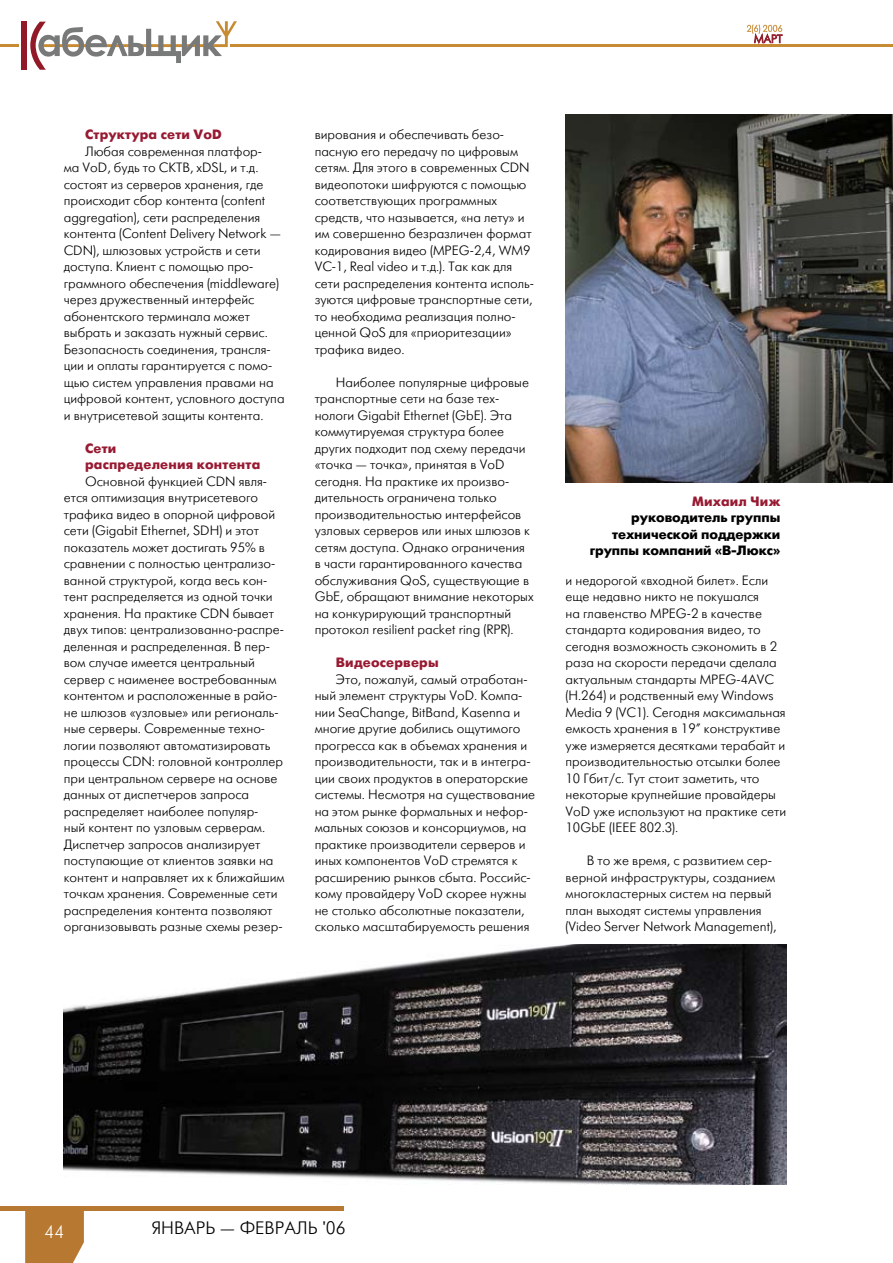
<style>
.page{position:relative;width:893px;height:1263px;background:#fff}
.page>*{position:absolute;margin:0;border:0;box-sizing:border-box;transform-origin:0 0}
.t1{font:18px "Futuris C";color:#000}
.t2{font:18px "Futuris C";color:#fff}
.t3{font:13.5px/16.5px "Futuris C";color:#000}
.t4{font:700 13.5px/16.5px "Futuris C";letter-spacing:.015em;color:#981a32}
.t5{font:700 13.5px/16.2px "Futuris C";color:#000;text-align:right}
</style>
<div class="page">
<hr style="left:0;top:44px;width:19px;height:3px;background:#c78b34">
<div style="left:22px;top:22px;width:5px;height:48px;background:#921928"></div>
<svg style="left:30px;top:21px;width:207px;height:49px"></svg>
<hr style="left:230px;top:44px;width:663px;height:3px;background:#c78b34">
<svg style="left:747px;top:25px;width:36px;height:19px"></svg>
<div style="left:25px;top:1211px;width:59px;height:52px;background:#b77931"></div>
<div style="left:0;top:1206px;width:343px;height:5px;background:#b77931"></div>
<img style="left:566px;top:115px;width:327px;height:368px">
<img style="left:64px;top:944px;width:723px;height:240px">
<p class="t4" style="left:85px;top:127px;width:138px">Структура сети VoD</p>
<p class="t3" style="left:64px;top:143px;width:222px;text-indent:21px">Любая современная платфор-<br>ма VoD, будь то СКТВ, xDSL, и т.д. состоят из серверов хранения, где происходит сбор контента (content aggregation), сети распределения контента (Content Delivery Network — CDN), шлюзовых устройств и сети доступа. Клиент с помощью про&shy;граммного обеспечения (middleware) через дружественный интерфейс абонентского терминала может выбрать и заказать нужный сервис.<br>Безопасность соединения, трансля&shy;ции и оплаты гарантируется с помо&shy;щью систем управления правами на цифровой контент, условного доступа и внутрисетевой защиты контента.</p>
<p class="t4" style="left:85px;top:440px;width:177px">Сети<br>распределения контента</p>
<p class="t3" style="left:64px;top:473px;width:222px;text-indent:21px">Основной функцией CDN явля&shy;ется оптимизация внутрисетевого трафика видео в опорной цифровой сети (Gigabit Ethernet, SDH) и этот показатель может достигать 95% в сравнении с полностью централизо&shy;ванной структурой, когда весь кон&shy;тент распределяется из одной точки хранения. На практике CDN бывает двух типов: централизованно-распре&shy;деленная и распределенная. В пер&shy;вом случае имеется центральный сервер с наименее востребованным контентом и расположенные в райо&shy;не шлюзов «узловые» или региональ&shy;ные серверы. Современные техно&shy;логии позволяют автоматизировать процессы CDN: головной контроллер при центральном сервере на основе данных от диспетчеров запроса распределяет наиболее популяр-<br>ный контент по узловым серверам.<br>Диспетчер запросов анализирует поступающие от клиентов заявки на контент и направляет их к ближайшим точкам хранения. Современные сети распределения контента позволяют организовывать разные схемы резер-</p>
<p class="t3" style="left:315px;top:127px;width:221px">вирования и обеспечивать безо&shy;пасную его передачу по цифровым сетям. Для этого в современных CDN видеопотоки шифруются с помощью соответствующих программных средств, что называется, «на лету» и им совершенно безразличен формат кодирования видео (MPEG-2,4, WM9<br>VC-1, Real video и т.д.). Так как для сети распределения контента исполь&shy;зуются цифровые транспортные сети, то необходима реализация полно&shy;ценной QoS для «приоритезации» трафика видео.</p>
<p class="t3" style="left:315px;top:374px;width:221px;text-indent:21px">Наиболее популярные цифровые транспортные сети на базе тех&shy;нологи Gigabit Ethernet (GbE). Эта коммутируемая структура более других подходит под схему передачи «точка — точка», принятая в VoD сегодня. На практике их произво&shy;дительность ограничена только производительностью интерфейсов узловых серверов или иных шлюзов к сетям доступа. Однако ограничения в части гарантированного качества обслуживания QoS, существующие в GbE, обращают внимание некоторых на конкурирующий транспортный протокол resilient packet ring (RPR).</p>
<p class="t4" style="left:336px;top:655px;width:104px">Видеосерверы</p>
<p class="t3" style="left:315px;top:671px;width:222px;text-indent:21px">Это, пожалуй, самый отработан&shy;ный элемент структуры VoD. Компа&shy;нии SeaChange, BitBand, Kasenna и многие другие добились ощутимого прогресса как в объемах хранения и производительности, так и в интегра&shy;ции своих продуктов в операторские системы. Несмотря на существование на этом рынке формальных и нефор&shy;мальных союзов и консорциумов, на практике производители серверов и иных компонентов VoD стремятся к расширению рынков сбыта. Российс&shy;кому провайдеру VoD скорее нужны не столько абсолютные показатели, сколько масштабируемость решения</p>
<p class="t4" style="left:692px;top:494px;width:90px">Михаил Чиж</p>
<p class="t5" style="left:590px;top:510px;width:192px">руководитель группы технической поддержки группы компаний «В-Люкс»</p>
<p class="t3" style="left:566px;top:572px;width:222px">и недорогой «входной билет». Если еще недавно никто не покушался<br>на главенство MPEG-2 в качестве стандарта кодирования видео, то сегодня возможность сэкономить в 2 раза на скорости передачи сделала актуальным стандарты MPEG-4AVC (H.264) и родственный ему Windows Media 9 (VC1). Сегодня максимальная емкость хранения в 19” конструктиве уже измеряется десятками терабайт и производительностью отсылки более 10 Гбит/с. Тут стоит заметить, что некоторые крупнейшие провайдеры VoD уже используют на практике сети 10GbE (IEEE 802.3).</p>
<p class="t3" style="left:566px;top:853px;width:212px;text-indent:21px">В то же время, с развитием сер&shy;верной инфраструктуры, созданием многокластерных систем на первый план выходят системы управления (Video Server Network Management),</p>
<h1 class="t2" style="left:45px;top:1222px;width:21px">44</h1>
<h1 class="t1" style="left:151px;top:1218px;width:196px">ЯНВАРЬ — ФЕВРАЛЬ '06</h1>
</div>
